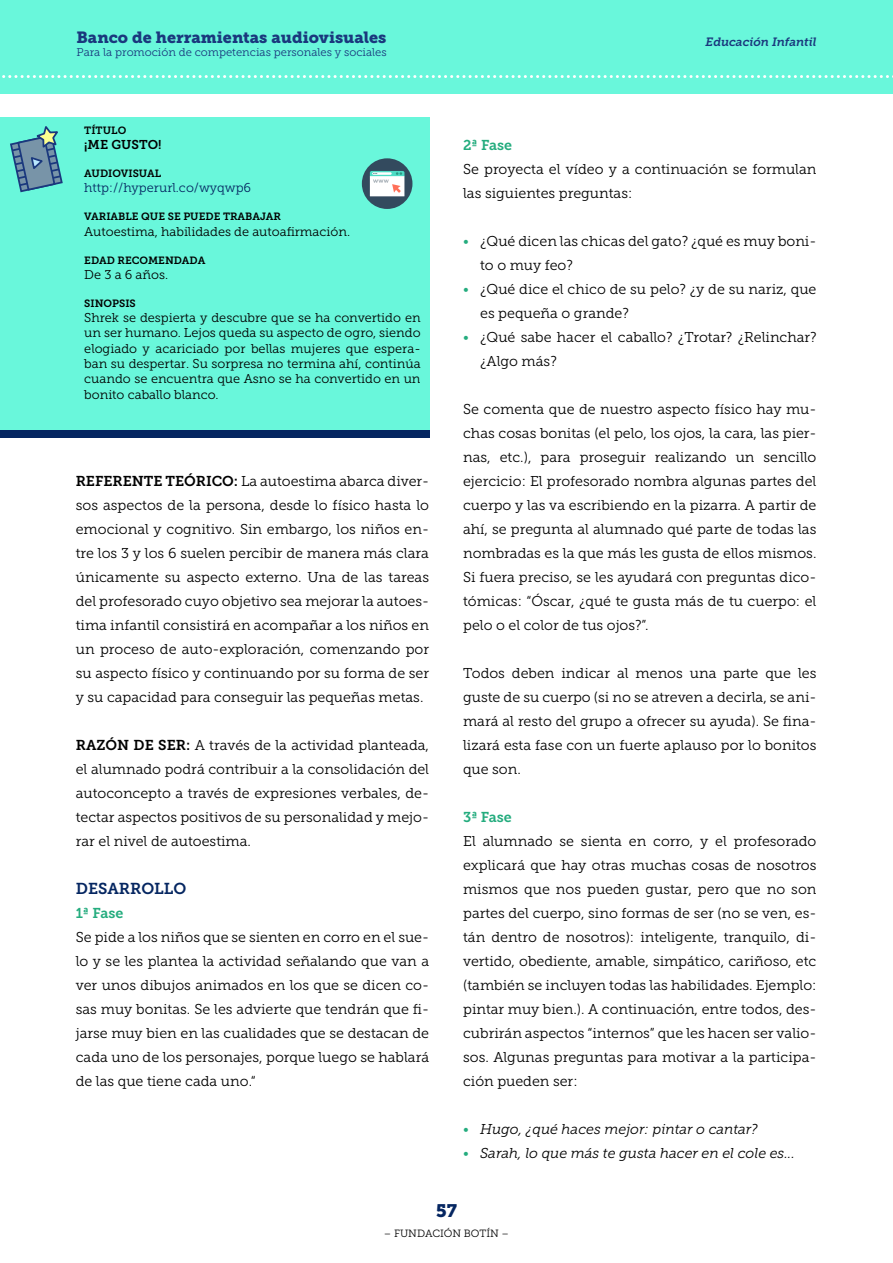
<style>
.page{position:relative;width:893px;height:1263px;background:#fff}
.page>*{position:absolute;margin:0;border:0;box-sizing:border-box;transform-origin:0 0}
.t1{font:18px "Museo Slab 900";color:#052661}
.t2{font:16.2px "Museo Slab 900";color:#1a387d}
.t3{font:15.75px "Museo Slab 700";color:#052661}
.t4{font:14.25px/24px "Museo Slab 300";color:#000;text-align:justify}
.t5{font:italic 14.25px "Museo Slab 300";color:#000}
.t6{font:14.25px "Museo Slab 700";color:#24ac7e}
.t7{font:12.75px/15.3px "Museo Slab 300";color:#000;text-align:justify}
.t8{font:12.75px "Museo Slab 300";color:#052661}
.t9{font:12.75px "Museo Slab 700";color:#000}
.t10{font:italic 12px "Museo Slab 700";letter-spacing:-.005em;color:#1a387d}
.t11{font:11.25px "Museo Slab 300";color:#1a387d}
.t12{font:10.5px "Museo Slab 700";color:#000}
.t13{font:10.5px "Museo Slab 300";color:#000}
.s1{font-family:"Museo Slab 700"}
.s2{color:#24ac7e}
.s3{font-style:normal;color:#24ac7e}
</style>
<div class="page">
<div style="left:0;top:117px;width:429px;height:317px;background:#69f7db"></div>
<div style="left:0;top:431px;width:429px;height:7px;background:#052661"></div>
<div style="left:0;top:0;width:893px;height:94px;background:#69f7db"></div>
<svg style="left:2px;top:75px;width:891px;height:3px"></svg>
<div style="left:362px;top:158px;width:50px;height:51px;background:#334a5e;border-radius:50%"></div>
<svg style="left:370px;top:171px;width:34px;height:25px"></svg>
<svg style="left:10px;top:126px;width:53px;height:67px"></svg>
<p class="t2" style="left:77px;top:28px;width:311px">Banco de herramientas audiovisuales</p>
<p class="t11" style="left:77px;top:46px;width:312px">Para la promoción de competencias personales y sociales</p>
<p class="t12" style="left:84px;top:124px;width:43px">TÍTULO</p>
<p class="t9" style="left:84px;top:138px;width:79px">¡ME GUSTO!</p>
<p class="t12" style="left:84px;top:167px;width:78px">AUDIOVISUAL</p>
<p class="t8" style="left:84px;top:181px;width:168px">http://hyperurl.co/wyqwp6</p>
<p class="t12" style="left:84px;top:211px;width:198px">VARIABLE QUE SE PUEDE TRABAJAR</p>
<p class="t7" style="left:84px;top:224px;width:267px">Autoestima, habilidades de autoafirmación.</p>
<p class="t12" style="left:84px;top:254px;width:123px">EDAD RECOMENDADA</p>
<p class="t7" style="left:84px;top:267px;width:85px">De 3 a 6 años.</p>
<p class="t12" style="left:84px;top:297px;width:53px">SINOPSIS</p>
<p class="t7" style="left:84px;top:310px;width:338px">Shrek se despierta y descubre que se ha convertido en un ser humano. Lejos queda su aspecto de ogro, siendo elogiado y acariciado por bellas mujeres que espera&shy;ban su despertar. Su sorpresa no termina ahí, continúa cuando se encuentra que Asno se ha convertido en un bonito caballo blanco.</p>
<p class="t4" style="left:76px;top:469px;width:355px"><span class="s1">REFERENTE TEÓRICO:</span> La autoestima abarca diver&shy;sos aspectos de la persona, desde lo físico hasta lo emocional y cognitivo. Sin embargo, los niños en&shy;tre los 3 y los 6 suelen percibir de manera más clara únicamente su aspecto externo. Una de las tareas del profesorado cuyo objetivo sea mejorar la autoes&shy;tima infantil consistirá en acompañar a los niños en un proceso de auto-exploración, comenzando por su aspecto físico y continuando por su forma de ser y su capacidad para conseguir las pequeñas metas.</p>
<p class="t4" style="left:76px;top:733px;width:355px"><span class="s1">RAZÓN DE SER:</span> A través de la actividad planteada, el alumnado podrá contribuir a la consolidación del autoconcepto a través de expresiones verbales, de&shy;tectar aspectos positivos de su personalidad y mejo&shy;rar el nivel de autoestima.</p>
<p class="t3" style="left:76px;top:880px;width:112px">DESARROLLO</p>
<p class="t6" style="left:76px;top:905px;width:49px">1ª Fase</p>
<p class="t4" style="left:76px;top:925px;width:355px">Se pide a los niños que se sienten en corro en el sue&shy;lo y se les plantea la actividad señalando que van a ver unos dibujos animados en los que se dicen co&shy;sas muy bonitas. Se les advierte que tendrán que fi&shy;jarse muy bien en las cualidades que se destacan de cada uno de los personajes, porque luego se hablará de las que tiene cada uno.“</p>
<p class="t10" style="left:706px;top:35px;width:112px">Educación Infantil</p>
<p class="t6" style="left:463px;top:137px;width:50px">2ª Fase</p>
<p class="t4" style="left:463px;top:157px;width:355px">Se proyecta el vídeo y a continuación se formulan las siguientes preguntas:</p>
<p class="t4" style="left:480px;top:229px;width:338px;text-indent:-17px"><span class="s2">•</span> ¿Qué dicen las chicas del gato? ¿qué es muy boni&shy;to o muy feo?</p>
<p class="t4" style="left:480px;top:277px;width:338px;text-indent:-17px"><span class="s2">•</span> ¿Qué dice el chico de su pelo? ¿y de su nariz, que es pequeña o grande?</p>
<p class="t4" style="left:480px;top:325px;width:338px;text-indent:-17px"><span class="s2">•</span> ¿Qué sabe hacer el caballo? ¿Trotar? ¿Relinchar? ¿Algo más?</p>
<p class="t4" style="left:463px;top:397px;width:355px">Se comenta que de nuestro aspecto físico hay mu&shy;chas cosas bonitas (el pelo, los ojos, la cara, las pier&shy;nas, etc.), para proseguir realizando un sencillo ejercicio: El profesorado nombra algunas partes del cuerpo y las va escribiendo en la pizarra. A partir de ahí, se pregunta al alumnado qué parte de todas las nombradas es la que más les gusta de ellos mismos.<br>Si fuera preciso, se les ayudará con preguntas dico&shy;tómicas: “Óscar, ¿qué te gusta más de tu cuerpo: el pelo o el color de tus ojos?”.</p>
<p class="t4" style="left:463px;top:661px;width:355px">Todos deben indicar al menos una parte que les guste de su cuerpo (si no se atreven a decirla, se ani&shy;mará al resto del grupo a ofrecer su ayuda). Se fina&shy;lizará esta fase con un fuerte aplauso por lo bonitos que son.</p>
<p class="t6" style="left:463px;top:809px;width:50px">3ª Fase</p>
<p class="t4" style="left:463px;top:829px;width:355px">El alumnado se sienta en corro, y el profesorado explicará que hay otras muchas cosas de nosotros mismos que nos pueden gustar, pero que no son partes del cuerpo, sino formas de ser (no se ven, es&shy;tán dentro de nosotros): inteligente, tranquilo, di&shy;vertido, obediente, amable, simpático, cariñoso, etc (también se incluyen todas las habilidades. Ejemplo: pintar muy bien.). A continuación, entre todos, des&shy;cubrirán aspectos “internos” que les hacen ser valio&shy;sos. Algunas preguntas para motivar a la participa&shy;ción pueden ser:</p>
<p class="t5" style="left:463px;top:1121px;width:296px"><span class="s3">•</span> Hugo, ¿qué haces mejor: pintar o cantar?</p>
<p class="t5" style="left:463px;top:1145px;width:333px"><span class="s3">•</span> Sarah, lo que más te gusta hacer en el cole es...</p>
<p class="t1" style="left:436px;top:1201px;width:22px">57</p>
<p class="t13" style="left:384px;top:1227px;width:127px">– FUNDACIÓN BOTÍN –</p>
</div>
